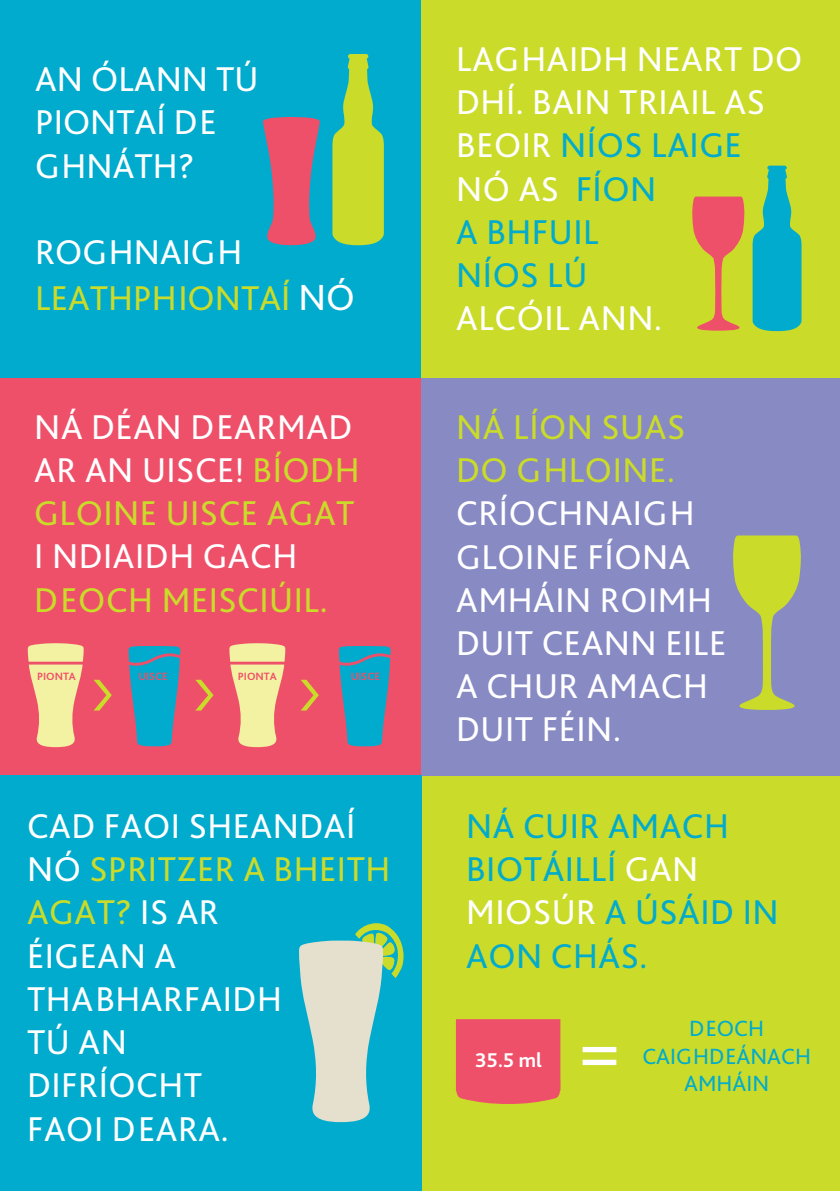
<style>
.page{position:relative;width:840px;height:1191px;background:#fff}
.page>*{position:absolute;margin:0;border:0;box-sizing:border-box;transform-origin:0 0}
.t1{font:71.4px "Bliss Pro";color:#fff}
.t2{font:36px/43.2px "Bliss Pro";letter-spacing:.015em;color:#fff}
.t3{font:36px/45.6px "Bliss Pro";letter-spacing:.015em;color:#cadb2a}
.t4{font:36px/43.2px "Bliss Pro";letter-spacing:.015em;color:#00abcd}
.t5{font:23px/27.6px "Bliss Pro";color:#00abcd;text-align:center}
.t6{font:700 20.8px "Bliss Pro";color:#fff}
.t7{font:700 11px "Bliss Pro";color:#ef5069}
.s1{color:#fff}
.s2{font-size:38px;color:#fff}
.s3{color:#cadb2a}
.s4{color:#00abcd}
</style>
<div class="page">
<div style="left:0;top:0;width:421px;height:380px;background:#00abcd"></div>
<svg style="left:263px;top:117px;width:57px;height:128px"></svg>
<svg style="left:332px;top:54px;width:52px;height:191px"></svg>
<div style="left:421px;top:0;width:418px;height:380px;background:#cadb2a"></div>
<svg style="left:752px;top:166px;width:49px;height:165px"></svg>
<svg style="left:692px;top:196px;width:52px;height:135px"></svg>
<div style="left:0;top:379px;width:421px;height:397px;background:#ef5069"></div>
<svg style="left:27px;top:643px;width:57px;height:104px"></svg>
<hr style="left:0;top:661px;width:113px;height:3px;background:#ef5069">
<svg style="left:229px;top:643px;width:57px;height:104px"></svg>
<hr style="left:200px;top:661px;width:114px;height:3px;background:#ef5069">
<svg style="left:93px;top:646px;width:120px;height:100px"></svg>
<svg style="left:300px;top:646px;width:91px;height:100px"></svg>
<div style="left:421px;top:775px;width:418px;height:416px;background:#cadb2a"></div>
<div style="left:421px;top:379px;width:418px;height:397px;background:#878ac3"></div>
<div style="left:0;top:776px;width:421px;height:415px;background:#00abcd"></div>
<svg style="left:299px;top:923px;width:104px;height:199px"></svg>
<svg style="left:733px;top:535px;width:68px;height:175px"></svg>
<div style="left:455px;top:1019px;width:105px;height:85px;background:#ef5069"></div>
<p class="t2" style="left:35px;top:57px;width:225px">AN ÓLANN TÚ<br>PIONTAÍ DE<br>GHNÁTH?</p>
<p class="t3" style="left:35px;top:228px;width:321px"><span class="s1">ROGHNAIGH<br></span>LEATHPHIONTAÍ <span class="s2">NÓ</span></p>
<p class="t2" style="left:34px;top:404px;width:326px">NÁ DÉAN DEARMAD<br>AR AN UISCE! <span class="s3">BÍODH<br>GLOINE UISCE AGAT</span></p>
<p class="t2" style="left:34px;top:534px;width:264px">I NDIAIDH GACH</p>
<p class="t3" style="left:34px;top:576px;width:295px">DEOCH MEISCIÚIL.</p>
<p class="t7" style="left:37px;top:669px;width:40px">PIONTA</p>
<p class="t7" style="left:138px;top:669px;width:31px">UISCE</p>
<p class="t7" style="left:238px;top:669px;width:40px">PIONTA</p>
<p class="t7" style="left:350px;top:669px;width:31px">UISCE</p>
<p class="t2" style="left:27px;top:803px;width:364px">CAD FAOI SHEANDAÍ<br>NÓ <span class="s3">SPRITZER A BHEITH<br>AGAT?</span> IS AR<br>ÉIGEAN A<br>THABHARFAIDH<br>TÚ AN<br>DIFRÍOCHT<br>FAOI DEARA.</p>
<p class="t2" style="left:456px;top:36px;width:347px">LAGHAIDH NEART DO<br>DHÍ. BAIN TRIAIL AS<br>BEOIR <span class="s4">NÍOS LAIGE<br></span>NÓ AS <span class="s4">FÍON<br>A BHFUIL<br>NÍOS LÚ</span></p>
<p class="t2" style="left:456px;top:296px;width:208px">ALCÓIL ANN.</p>
<p class="t3" style="left:456px;top:404px;width:230px;line-height:43.2px">NÁ LÍON SUAS<br>DO GHLOINE.</p>
<p class="t2" style="left:456px;top:491px;width:271px">CRÍOCHNAIGH<br>GLOINE FÍONA<br>AMHÁIN ROIMH<br>DUIT CEANN EILE<br>A CHUR AMACH<br>DUIT FÉIN.</p>
<p class="t4" style="left:466px;top:803px;width:314px">NÁ CUIR AMACH<br>BIOTÁILLÍ <span class="s1">GAN<br>MIOSÚR</span> A ÚSÁID IN<br>AON CHÁS.</p>
<p class="t6" style="left:475px;top:1047px;width:68px">35.5 ml</p>
<h1 class="t1" style="left:580px;top:1006px;width:39px">=</h1>
<p class="t5" style="left:642px;top:1014px;width:170px">DEOCH<br>CAIGHDEÁNACH</p>
<p class="t5" style="left:683px;top:1069px;width:86px">AMHÁIN</p>
</div>
